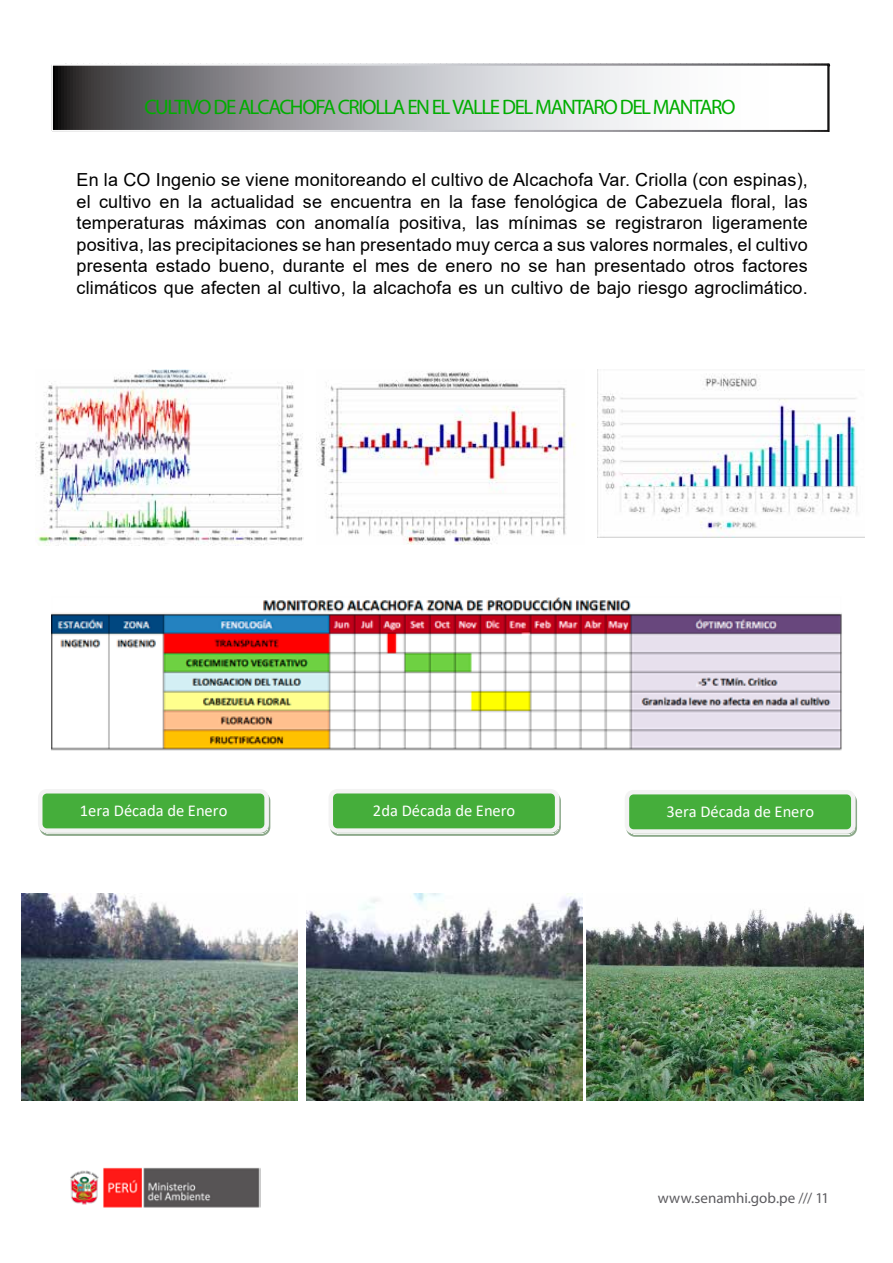
<style>
.page{position:relative;width:893px;height:1263px;background:#fff}
.page>*{position:absolute;margin:0;border:0;box-sizing:border-box;transform-origin:0 0}
.t1{font:21px "Myriad Pro";letter-spacing:-.075em;color:#00ad00}
.t2{font:18px/21.6px "Arial";letter-spacing:.01em;color:#000;text-align:justify}
.t3{font:16.5px "Calibri";color:#fff}
.t4{font:15px "Myriad Pro";color:#5c5b5f}
</style>
<div class="page">
<img style="left:70px;top:1167px;width:191px;height:41px">
<img style="left:52px;top:597px;width:790px;height:154px">
<svg style="left:51px;top:64px;width:778px;height:68px"></svg>
<div style="left:52px;top:65px;width:776px;height:66px;border:1px solid #fff"></div>
<img style="left:306px;top:893px;width:277px;height:207px">
<img style="left:587px;top:907px;width:276px;height:193px">
<img style="left:21px;top:893px;width:277px;height:207px">
<img style="left:36px;top:370px;width:268px;height:175px">
<img style="left:316px;top:371px;width:259px;height:174px">
<img style="left:597px;top:370px;width:268px;height:168px">
<svg style="left:41px;top:796px;width:229px;height:40px"></svg>
<div style="left:38px;top:789px;width:231px;height:44px;background:#45ae3b;border:4px solid #f3f3f3;border-radius:7px"></div>
<svg style="left:331px;top:795px;width:230px;height:41px"></svg>
<div style="left:329px;top:789px;width:230px;height:44px;background:#45ae3b;border:4px solid #f3f3f3;border-radius:7px"></div>
<svg style="left:628px;top:796px;width:229px;height:41px"></svg>
<div style="left:625px;top:790px;width:230px;height:44px;background:#45ae3b;border:4px solid #f3f3f3;border-radius:7px"></div>
<p class="t1" style="left:145px;top:94px;width:592px">CULTIVO DE ALCACHOFA CRIOLLA EN EL VALLE DEL MANTARO DEL MANTARO</p>
<p class="t2" style="left:77px;top:169px;width:733px">En la CO Ingenio se viene monitoreando el cultivo de Alcachofa Var. Criolla (con espinas), el cultivo en la actualidad se encuentra en la fase fenológica de Cabezuela floral, las temperaturas máximas con anomalía positiva, las mínimas se registraron ligeramente positiva, las precipitaciones se han presentado muy cerca a sus valores normales, el cultivo presenta estado bueno, durante el mes de enero no se han presentado otros factores climáticos que afecten al cultivo, la alcachofa es un cultivo de bajo riesgo agroclimático.</p>
<p class="t3" style="left:80px;top:799px;width:149px">1era Década de Enero</p>
<p class="t3" style="left:373px;top:799px;width:144px">2da Década de Enero</p>
<p class="t3" style="left:666px;top:800px;width:149px">3era Década de Enero</p>
<p class="t4" style="left:658px;top:1189px;width:173px">www.senamhi.gob.pe /// 11</p>
</div>
